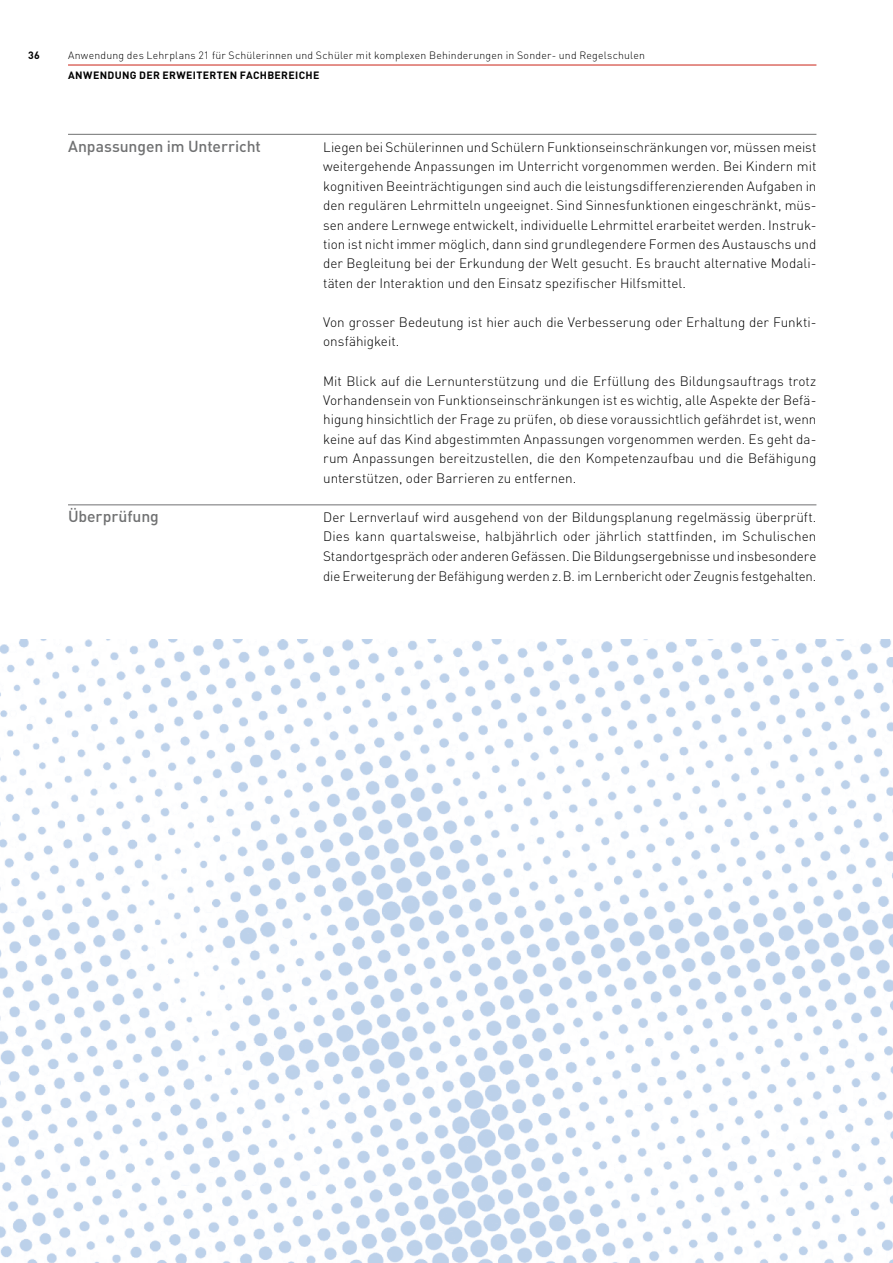
<style>
.page{position:relative;width:893px;height:1263px;background:#fff}
.page>*{position:absolute;margin:0;border:0;box-sizing:border-box;transform-origin:0 0}
.t1{font:500 15.75px "DINOT";letter-spacing:-.005em;color:#707172}
.t2{font:300 13.5px/19.5px "DINOT";color:#000;text-align:justify}
.t3{font:300 10.5px "DINOT";letter-spacing:.02em;color:#000}
.t4{font:700 10.5px "DINOT";letter-spacing:.03em;color:#000}
</style>
<div class="page">
<hr style="left:68px;top:65px;width:748px;height:1px;background:#ca2418">
<hr style="left:68px;top:134px;width:748px;height:1px;background:#707172">
<hr style="left:68px;top:505px;width:748px;height:1px;background:#707172">
<img style="left:0;top:639px;width:893px;height:624px">
<p class="t4" style="left:28px;top:48px;width:13px">36</p>
<p class="t3" style="left:68px;top:48px;width:578px">Anwendung des Lehrplans 21 für Schülerinnen und Schüler mit komplexen Behinderungen in Sonder- und Regelschulen</p>
<p class="t4" style="left:68px;top:68px;width:253px">ANWENDUNG DER ERWEITERTEN FACHBEREICHE</p>
<p class="t1" style="left:68px;top:135px;width:194px">Anpassungen im Unterricht</p>
<p class="t1" style="left:68px;top:506px;width:92px">Überprüfung</p>
<p class="t2" style="left:323px;top:136px;width:495px">Liegen bei Schülerinnen und Schülern Funktionseinschränkungen vor, müssen meist weitergehende Anpassungen im Unterricht vorgenommen werden. Bei Kindern mit kognitiven Beeinträchtigungen sind auch die leistungsdifferenzierenden Aufgaben in den regulären Lehrmitteln ungeeignet. Sind Sinnesfunktionen eingeschränkt, müs&shy;sen andere Lernwege entwickelt, individuelle Lehrmittel erarbeitet werden. Instruk&shy;tion ist nicht immer möglich, dann sind grundlegendere Formen des Austauschs und der Begleitung bei der Erkundung der Welt gesucht. Es braucht alternative Modali&shy;täten der Interaktion und den Einsatz spezifischer Hilfsmittel.</p>
<p class="t2" style="left:323px;top:312px;width:495px">Von grosser Bedeutung ist hier auch die Verbesserung oder Erhaltung der Funkti&shy;onsfähigkeit.</p>
<p class="t2" style="left:323px;top:370px;width:495px">Mit Blick auf die Lernunterstützung und die Erfüllung des Bildungsauftrags trotz Vorhandensein von Funktionseinschränkungen ist es wichtig, alle Aspekte der Befä&shy;higung hinsichtlich der Frage zu prüfen, ob diese voraussichtlich gefährdet ist, wenn keine auf das Kind abgestimmten Anpassungen vorgenommen werden. Es geht da&shy;rum Anpassungen bereitzustellen, die den Kompetenzaufbau und die Befähigung unterstützen, oder Barrieren zu entfernen.</p>
<p class="t2" style="left:323px;top:507px;width:495px">Der Lernverlauf wird ausgehend von der Bildungsplanung regelmässig überprüft.<br>Dies kann quartalsweise, halbjährlich oder jährlich stattfinden, im Schulischen Standortgespräch oder anderen Gefässen. Die Bildungsergebnisse und insbesondere die Erweiterung der Befähigung werden z.B. im Lernbericht oder Zeugnis festgehalten.</p>
</div>
